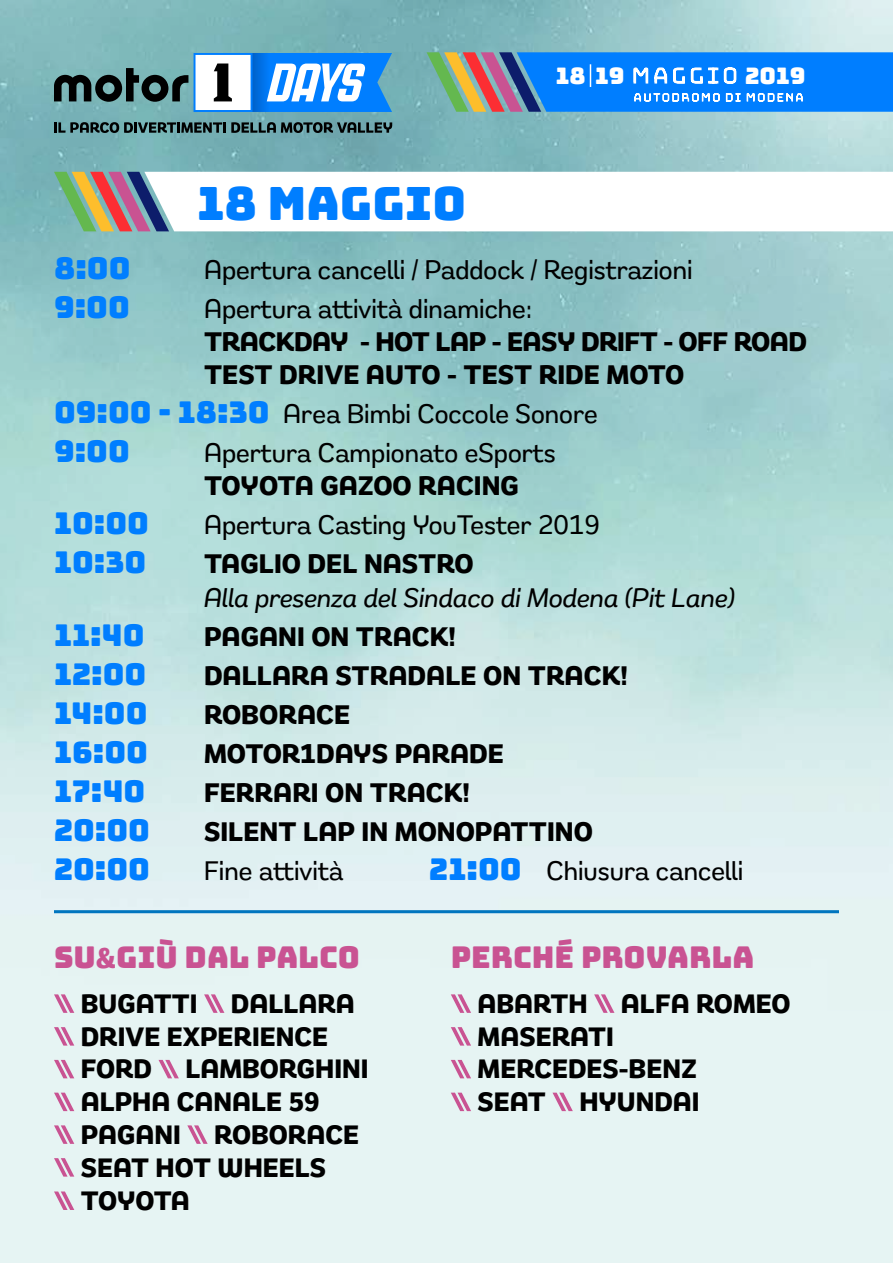
<style>
.page{position:relative;width:893px;height:1263px;background:#fff}
.page>*{position:absolute;margin:0;border:0;box-sizing:border-box;transform-origin:0 0}
.t1{font:45.9px "Bungee";color:#007eff}
.t2{font:30px "Bungee";color:#007eff}
.t3{font:30px "Bungee";color:#c95392}
.t4{font:500 27.45px "Remora Sans W2";color:#000}
.t5{font:700 27.45px "Remora Sans W2";color:#000}
.t6{font:700 27.45px/33px "Remora Sans W2";letter-spacing:-.02em;color:#000}
.t7{font:italic 500 27.45px "Remora Sans W2";color:#000}
.t8{font:700 27.3px/32.8px "Remora Sans W2";color:#000}
.t9{font:22.8px "Bungee";color:#fff}
.s1{font-family:"Bungee";font-weight:400;font-size:30px;color:#007eff}
.s2{font-family:"Remora Sans W2";font-weight:700}
</style>
<div class="page">
<img style="left:0;top:0;width:893px;height:1263px">
<svg style="left:54px;top:994px;width:20px;height:19px"></svg>
<svg style="left:204px;top:994px;width:20px;height:19px"></svg>
<svg style="left:54px;top:1027px;width:20px;height:18px"></svg>
<svg style="left:54px;top:1060px;width:20px;height:18px"></svg>
<svg style="left:159px;top:1060px;width:20px;height:18px"></svg>
<svg style="left:54px;top:1093px;width:20px;height:18px"></svg>
<svg style="left:54px;top:1125px;width:20px;height:19px"></svg>
<svg style="left:187px;top:1125px;width:21px;height:19px"></svg>
<svg style="left:54px;top:1158px;width:20px;height:18px"></svg>
<svg style="left:54px;top:1191px;width:20px;height:19px"></svg>
<svg style="left:451px;top:994px;width:20px;height:19px"></svg>
<svg style="left:594px;top:994px;width:20px;height:19px"></svg>
<svg style="left:451px;top:1027px;width:20px;height:18px"></svg>
<svg style="left:451px;top:1060px;width:20px;height:18px"></svg>
<svg style="left:451px;top:1093px;width:20px;height:18px"></svg>
<svg style="left:552px;top:1093px;width:21px;height:18px"></svg>
<svg style="left:54px;top:172px;width:839px;height:59px"></svg>
<hr style="left:54px;top:910px;width:785px;height:3px;background:#0075bf">
<svg style="left:427px;top:52px;width:466px;height:60px;background:#2e87e1"></svg>
<svg style="left:54px;top:122px;width:338px;height:11px;background:#395659"></svg>
<svg style="left:54px;top:68px;width:134px;height:34px;background:#426262"></svg>
<svg style="left:194px;top:53px;width:198px;height:59px"></svg>
<h1 class="t1" style="left:197px;top:177px;width:271px">18 MAGGIO</h1>
<p class="t9" style="left:556px;top:62px;width:70px">18 19</p>
<p class="t9" style="left:745px;top:62px;width:62px">2019</p>
<p class="t2" style="left:54px;top:251px;width:78px">8:00</p>
<p class="t4" style="left:204px;top:252px;width:490px">Apertura cancelli / Paddock / Registrazioni</p>
<p class="t2" style="left:54px;top:290px;width:77px">9:00</p>
<p class="t4" style="left:204px;top:291px;width:329px">Apertura attività dinamiche:</p>
<p class="t6" style="left:204px;top:325px;width:604px">TRACKDAY - HOT LAP - EASY DRIFT - OFF ROAD<br>TEST DRIVE AUTO - TEST RIDE MOTO</p>
<p class="t4" style="left:54px;top:396px;width:545px"><span class="s1">09:00 - 18:30</span> Area Bimbi Coccole Sonore</p>
<p class="t2" style="left:54px;top:434px;width:77px">9:00</p>
<p class="t4" style="left:204px;top:435px;width:353px">Apertura Campionato eSports</p>
<p class="t5" style="left:204px;top:468px;width:317px">TOYOTA GAZOO RACING</p>
<p class="t2" style="left:54px;top:506px;width:96px">10:00</p>
<p class="t4" style="left:204px;top:507px;width:397px">Apertura Casting YouTester 2019</p>
<p class="t2" style="left:54px;top:545px;width:94px">10:30</p>
<p class="t5" style="left:204px;top:546px;width:271px">TAGLIO DEL NASTRO</p>
<p class="t7" style="left:204px;top:580px;width:532px">Alla presenza del Sindaco di Modena (Pit Lane)</p>
<p class="t2" style="left:54px;top:618px;width:92px">11:40</p>
<p class="t5" style="left:204px;top:619px;width:253px">PAGANI ON TRACK!</p>
<p class="t2" style="left:54px;top:657px;width:94px">12:00</p>
<p class="t5" style="left:204px;top:658px;width:425px">DALLARA STRADALE ON TRACK!</p>
<p class="t2" style="left:54px;top:696px;width:95px">14:00</p>
<p class="t5" style="left:204px;top:697px;width:148px">ROBORACE</p>
<p class="t2" style="left:54px;top:735px;width:95px">16:00</p>
<p class="t5" style="left:204px;top:736px;width:301px">MOTOR1DAYS PARADE</p>
<p class="t2" style="left:54px;top:774px;width:93px">17:40</p>
<p class="t5" style="left:204px;top:775px;width:267px">FERRARI ON TRACK!</p>
<p class="t2" style="left:54px;top:813px;width:98px">20:00</p>
<p class="t5" style="left:204px;top:814px;width:390px">SILENT LAP IN MONOPATTINO</p>
<p class="t2" style="left:54px;top:852px;width:98px">20:00</p>
<p class="t4" style="left:204px;top:853px;width:141px">Fine attività</p>
<p class="t4" style="left:429px;top:853px;width:316px"><span class="s1">21:00</span> Chiusura cancelli</p>
<p class="t3" style="left:54px;top:940px;width:307px">SU<span class="s2">&amp;</span>GIÙ DAL PALCO</p>
<p class="t8" style="left:81px;top:987px;width:289px">BUGATTI DALLARA<br>DRIVE EXPERIENCE<br>FORD LAMBORGHINI<br>ALPHA CANALE 59<br>PAGANI ROBORACE<br>SEAT HOT WHEELS<br>TOYOTA</p>
<p class="t3" style="left:451px;top:940px;width:305px">PERCHÉ PROVARLA</p>
<p class="t8" style="left:478px;top:987px;width:314px">ABARTH ALFA ROMEO<br>MASERATI<br>MERCEDES-BENZ<br>SEAT HYUNDAI</p>
</div>
